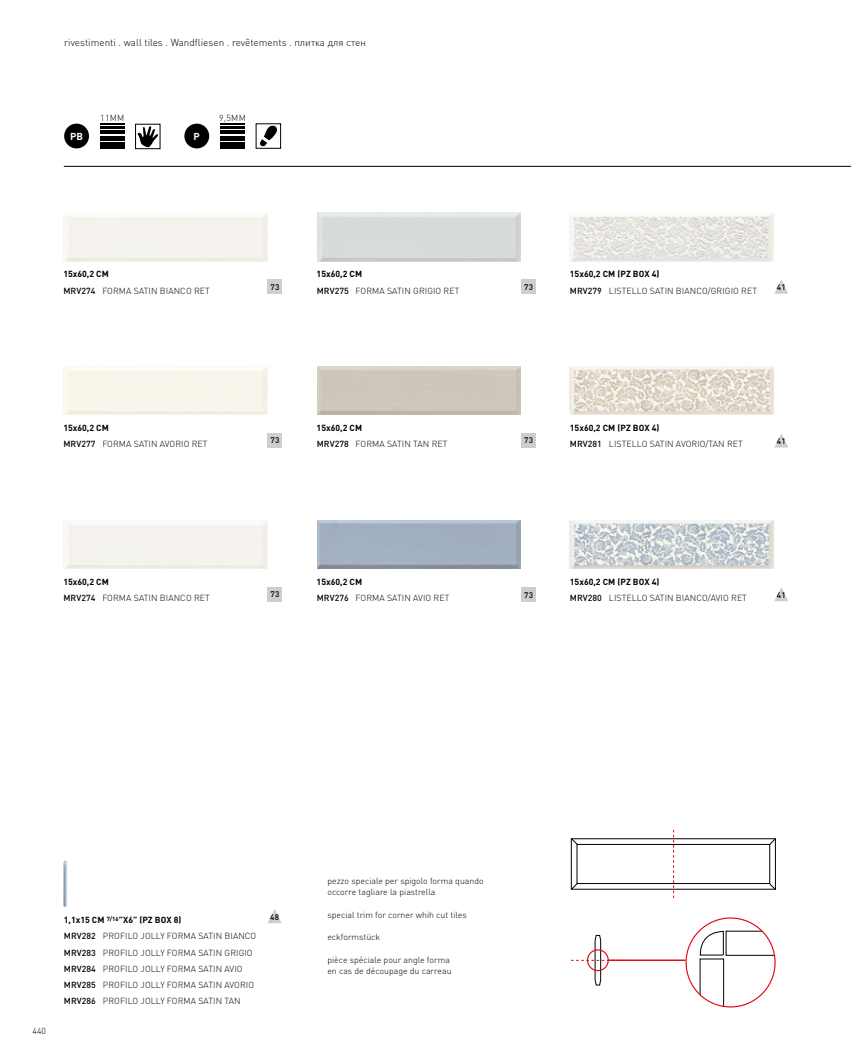
<style>
.page{position:relative;width:851px;height:1063px;background:#fff}
.page>*{position:absolute;margin:0;border:0;box-sizing:border-box;transform-origin:0 0}
.t1{font:300 10px "DIN Pro";color:#000}
.t2{font:700 10px "DIN Pro";color:#fff}
.t3{font:300 8.75px/16.2px "DIN Pro";letter-spacing:.01em;color:#000}
.t4{font:500 8.12px "DIN Pro";letter-spacing:.04em;color:#000}
.s1{font-weight:700}
.s2{font-weight:500}
</style>
<div class="page">
<div style="left:268px;top:280px;width:14px;height:14px;background:#cecece"></div>
<div style="left:521px;top:280px;width:14px;height:14px;background:#cecece"></div>
<img style="left:569px;top:213px;width:204px;height:48px">
<svg style="left:774px;top:280px;width:14px;height:14px"></svg>
<div style="left:268px;top:433px;width:14px;height:14px;background:#cecece"></div>
<div style="left:521px;top:433px;width:14px;height:14px;background:#cecece"></div>
<img style="left:569px;top:366px;width:204px;height:49px">
<svg style="left:774px;top:433px;width:14px;height:14px"></svg>
<div style="left:268px;top:587px;width:14px;height:14px;background:#cecece"></div>
<div style="left:521px;top:587px;width:14px;height:14px;background:#cecece"></div>
<img style="left:569px;top:520px;width:204px;height:49px">
<svg style="left:774px;top:587px;width:14px;height:14px"></svg>
<img style="left:64px;top:860px;width:3px;height:47px">
<svg style="left:267px;top:909px;width:14px;height:14px"></svg>
<svg style="left:699px;top:931px;width:76px;height:76px"></svg>
<svg style="left:673px;top:830px;width:1px;height:68px"></svg>
<div style="left:576px;top:844px;width:193px;height:40px;border:1px solid #000"></div>
<svg style="left:571px;top:838px;width:7px;height:7px"></svg>
<svg style="left:571px;top:883px;width:7px;height:7px"></svg>
<svg style="left:768px;top:838px;width:7px;height:8px"></svg>
<svg style="left:768px;top:883px;width:7px;height:7px"></svg>
<svg style="left:571px;top:935px;width:53px;height:51px"></svg>
<div style="left:587px;top:949px;width:21px;height:22px;border:1px solid #e30613;border-radius:50%"></div>
<hr style="left:608px;top:960px;width:77px;height:1px;background:#e30613">
<div style="left:100px;top:142px;width:25px;height:6px;background:#000"></div>
<div style="left:100px;top:136px;width:25px;height:5px;background:#000"></div>
<hr style="left:100px;top:130px;width:25px;height:4px;background:#000">
<hr style="left:100px;top:126px;width:25px;height:3px;background:#000">
<svg style="left:100px;top:124px;width:25px;height:1px"></svg>
<div style="left:64px;top:124px;width:25px;height:24px;background:#000;border-radius:50%"></div>
<div style="left:220px;top:142px;width:25px;height:6px;background:#000"></div>
<div style="left:220px;top:136px;width:25px;height:5px;background:#000"></div>
<hr style="left:220px;top:130px;width:25px;height:4px;background:#000">
<hr style="left:220px;top:126px;width:25px;height:3px;background:#000">
<svg style="left:220px;top:124px;width:25px;height:1px"></svg>
<svg style="left:258px;top:123px;width:24px;height:25px"></svg>
<div style="left:184px;top:124px;width:25px;height:24px;background:#000;border-radius:50%"></div>
<div style="left:135px;top:124px;width:25px;height:25px;border:1px solid #000"></div>
<svg style="left:137px;top:126px;width:21px;height:21px"></svg>
<hr style="left:64px;top:166px;width:786px;height:1px;background:#000">
<p class="t1" style="left:64px;top:36px;width:303px">rivestimenti . wall tiles . Wandfliesen . revêtements . плитка для стен</p>
<p class="t2" style="left:70px;top:129px;width:14px">PB</p>
<p class="t3" style="left:100px;top:109px;width:26px">11MM</p>
<p class="t2" style="left:194px;top:129px;width:8px">P</p>
<p class="t3" style="left:219px;top:109px;width:28px">9,5MM</p>
<p class="t3" style="left:63px;top:266px;width:148px"><span class="s1">15x60,2 CM<br></span><span class="s2">MRV274</span> FORMA SATIN BIANCO RET</p>
<p class="t4" style="left:270px;top:281px;width:10px">73</p>
<p class="t3" style="left:316px;top:266px;width:144px"><span class="s1">15x60,2 CM<br></span><span class="s2">MRV275</span> FORMA SATIN GRIGIO RET</p>
<p class="t3" style="left:63px;top:420px;width:146px"><span class="s1">15x60,2 CM<br></span><span class="s2">MRV277</span> FORMA SATIN AVORIO RET</p>
<p class="t4" style="left:270px;top:435px;width:10px">73</p>
<p class="t3" style="left:316px;top:420px;width:132px"><span class="s1">15x60,2 CM<br></span><span class="s2">MRV278</span> FORMA SATIN TAN RET</p>
<p class="t3" style="left:63px;top:573px;width:148px"><span class="s1">15x60,2 CM<br></span><span class="s2">MRV274</span> FORMA SATIN BIANCO RET</p>
<p class="t4" style="left:270px;top:589px;width:10px">73</p>
<p class="t3" style="left:316px;top:573px;width:134px"><span class="s1">15x60,2 CM<br></span><span class="s2">MRV276</span> FORMA SATIN AVIO RET</p>
<p class="t4" style="left:524px;top:281px;width:10px">73</p>
<p class="t3" style="left:569px;top:266px;width:189px"><span class="s1">15x60,2 CM (PZ BOX 4)<br></span><span class="s2">MRV279</span> LISTELLO SATIN BIANCO/GRIGIO RET</p>
<p class="t4" style="left:776px;top:282px;width:10px">41</p>
<p class="t4" style="left:524px;top:435px;width:10px">73</p>
<p class="t3" style="left:569px;top:420px;width:174px"><span class="s1">15x60,2 CM (PZ BOX 4)<br></span><span class="s2">MRV281</span> LISTELLO SATIN AVORIO/TAN RET</p>
<p class="t4" style="left:776px;top:436px;width:10px">41</p>
<p class="t4" style="left:524px;top:590px;width:10px">73</p>
<p class="t3" style="left:569px;top:573px;width:179px"><span class="s1">15x60,2 CM (PZ BOX 4)<br></span><span class="s2">MRV280</span> LISTELLO SATIN BIANCO/AVIO RET</p>
<p class="t4" style="left:776px;top:590px;width:10px">41</p>
<p class="t3" style="left:33px;top:1023px;width:15px">440</p>
<p class="t3" style="left:64px;top:912px;width:194px"><span class="s1">1,1x15 CM</span> <sup>7/16</sup><span class="s1">”X6” (PZ BOX 8)<br></span><span class="s2">MRV282</span> PROFILO JOLLY FORMA SATIN BIANCO <span class="s2">MRV283</span> PROFILO JOLLY FORMA SATIN GRIGIO <span class="s2">MRV284</span> PROFILO JOLLY FORMA SATIN AVIO <span class="s2">MRV285</span> PROFILO JOLLY FORMA SATIN AVORIO <span class="s2">MRV286</span> PROFILO JOLLY FORMA SATIN TAN</p>
<p class="t4" style="left:270px;top:911px;width:10px">48</p>
<p class="t3" style="left:327px;top:875px;width:158px;line-height:11.2px">pezzo speciale per spigolo forma quando occorre tagliare la piastrella</p>
<p class="t3" style="left:327px;top:906px;width:141px">special trim for corner whih cut tiles</p>
<p class="t3" style="left:327px;top:928px;width:54px">eckformstück</p>
<p class="t3" style="left:327px;top:953px;width:126px;line-height:11.2px">pièce spéciale pour angle forma en cas de découpage du carreau</p>
</div>
